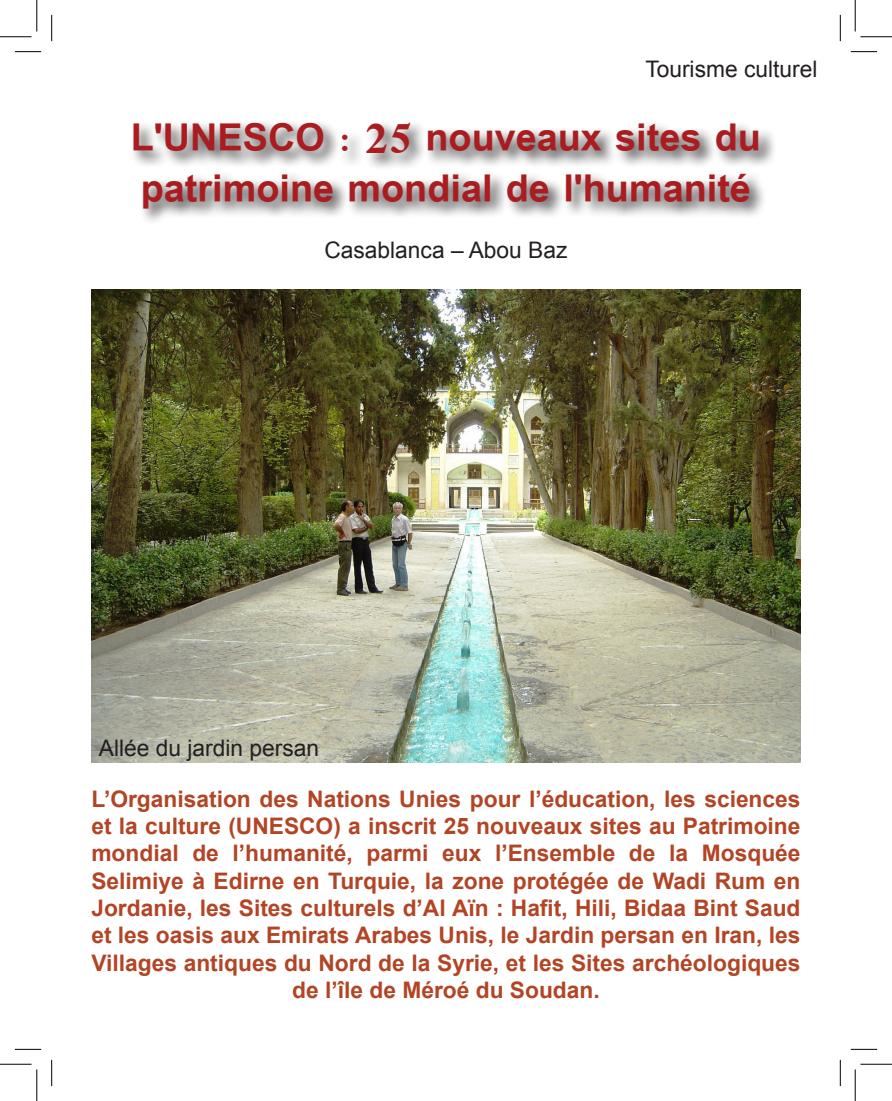
<style>
.page{position:relative;width:892px;height:1101px;background:#fff}
.page>*{position:absolute;margin:0;border:0;box-sizing:border-box;transform-origin:0 0}
.t1{font:700 42px/50.4px "Simplified Arabic";color:#a91d21}
.t2{font:700 22.75px/27.3px "Arial";color:#b24525;text-align:center}
.t3{font:22.75px "Arial";color:#231f20}
</style>
<div class="page">
<div style="left:130px;top:120px;width:646px;height:106px;background:#231f20;opacity:.86"></div>
<img style="left:91px;top:290px;width:709px;height:472px">
<svg style="left:15px;top:51px;width:26px;height:1px"></svg>
<svg style="left:850px;top:51px;width:26px;height:1px"></svg>
<svg style="left:15px;top:1049px;width:26px;height:1px"></svg>
<svg style="left:850px;top:1049px;width:26px;height:1px"></svg>
<svg style="left:51px;top:15px;width:1px;height:26px"></svg>
<svg style="left:51px;top:1060px;width:1px;height:26px"></svg>
<svg style="left:839px;top:15px;width:1px;height:26px"></svg>
<svg style="left:839px;top:1060px;width:1px;height:26px"></svg>
<hr style="left:0;top:36px;width:32px;height:1px;background:#000">
<hr style="left:860px;top:36px;width:31px;height:1px;background:#000">
<hr style="left:0;top:1064px;width:32px;height:1px;background:#000">
<hr style="left:860px;top:1064px;width:31px;height:1px;background:#000">
<hr style="left:36px;top:0;width:1px;height:31px;background:#000">
<hr style="left:36px;top:1069px;width:1px;height:32px;background:#000">
<hr style="left:854px;top:0;width:1px;height:31px;background:#000">
<hr style="left:854px;top:1069px;width:1px;height:32px;background:#000">
<p class="t3" style="left:645px;top:54px;width:173px">Tourisme culturel</p>
<p class="t1" style="left:131px;top:113px;width:631px">L'UNESCO : 25 nouveaux sites du patrimoine mondial de l'humanité</p>
<p class="t3" style="left:324px;top:235px;width:244px">Casablanca – Abou Baz</p>
<p class="t3" style="left:99px;top:733px;width:222px">Allée du jardin persan</p>
<p class="t2" style="left:91px;top:786px;width:710px">L’Organisation des Nations Unies pour l’éducation, les sciences et la culture (UNESCO) a inscrit 25 nouveaux sites au Patrimoine mondial de l’humanité, parmi eux l’Ensemble de la Mosquée Selimiye à Edirne en Turquie, la zone protégée de Wadi Rum en Jordanie, les Sites culturels d’Al Aïn : Hafit, Hili, Bidaa Bint Saud et les oasis aux Emirats Arabes Unis, le Jardin persan en Iran, les Villages antiques du Nord de la Syrie, et les Sites archéologiques de l’île de Méroé du Soudan.</p>
</div>
